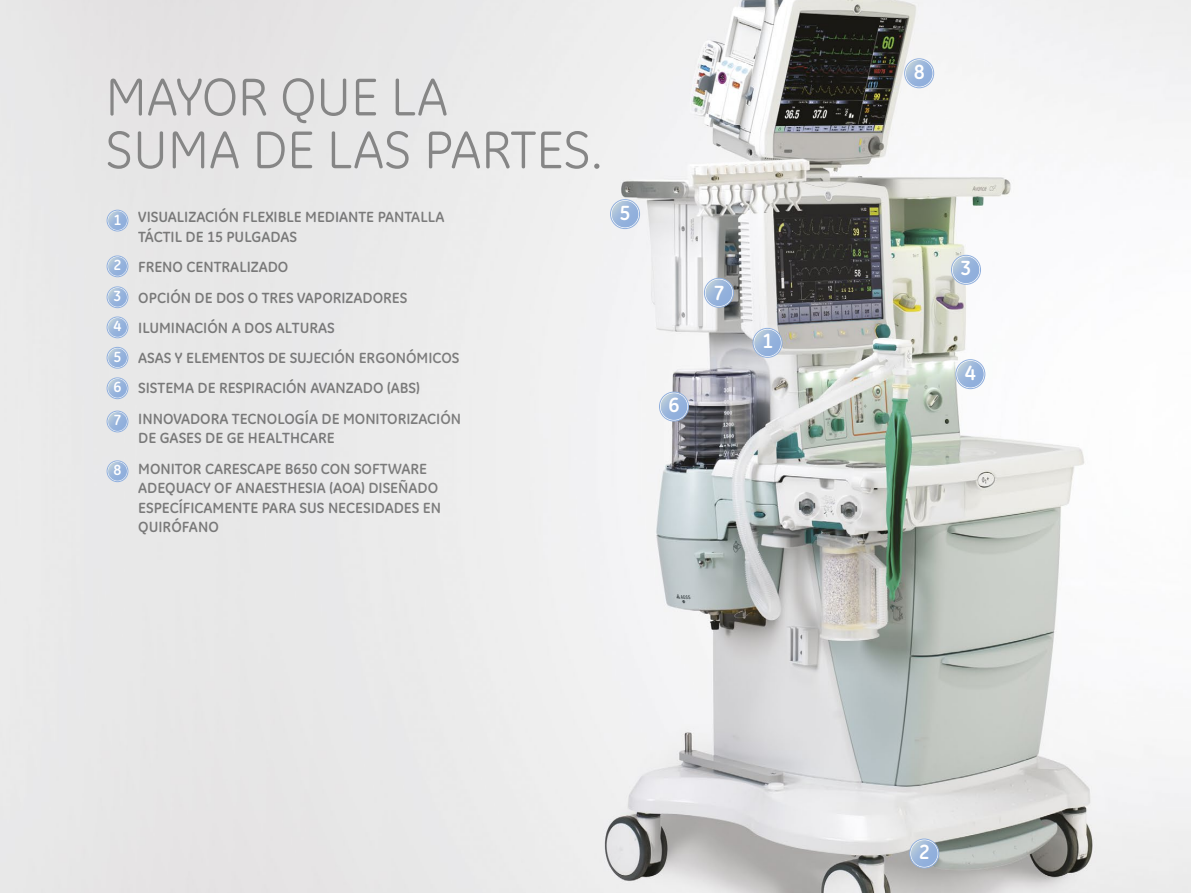
<style>
.page{position:relative;width:1191px;height:893px;background:#fff}
.page>*{position:absolute;margin:0;border:0;box-sizing:border-box;transform-origin:0 0}
.t1{font:54px/52.8px "GE Inspira";color:#868686}
.t2{font:700 20.85px "GE Inspira";color:#fff}
.t3{font:700 15px/30.3px "GE Inspira";color:#868686}
.t4{font:700 15px/30.5px "GE Inspira";color:#fff;text-align:justify}
</style>
<div class="page">
<img style="left:0;top:0;width:1191px;height:893px">
<svg style="left:753px;top:329px;width:28px;height:28px"></svg>
<div style="left:753px;top:329px;width:29px;height:28px;border:1px solid #fff;border-radius:50%"></div>
<div style="left:752px;top:328px;width:30px;height:30px;border:1px solid #90afdd;border-radius:50%"></div>
<svg style="left:910px;top:840px;width:28px;height:27px"></svg>
<div style="left:910px;top:839px;width:28px;height:29px;border:1px solid #fff;border-radius:50%"></div>
<div style="left:909px;top:839px;width:30px;height:29px;border:1px solid #90afdd;border-radius:50%"></div>
<svg style="left:952px;top:256px;width:28px;height:28px"></svg>
<div style="left:951px;top:256px;width:29px;height:28px;border:1px solid #fff;border-radius:50%"></div>
<div style="left:951px;top:255px;width:30px;height:30px;border:1px solid #90afdd;border-radius:50%"></div>
<svg style="left:905px;top:59px;width:28px;height:28px"></svg>
<div style="left:905px;top:59px;width:28px;height:29px;border:1px solid #fff;border-radius:50%"></div>
<div style="left:904px;top:58px;width:30px;height:30px;border:1px solid #90afdd;border-radius:50%"></div>
<svg style="left:956px;top:360px;width:28px;height:28px"></svg>
<div style="left:956px;top:360px;width:28px;height:28px;border:1px solid #fff;border-radius:50%"></div>
<div style="left:955px;top:359px;width:30px;height:30px;border:1px solid #90afdd;border-radius:50%"></div>
<svg style="left:611px;top:200px;width:28px;height:28px"></svg>
<div style="left:611px;top:200px;width:28px;height:28px;border:1px solid #fff;border-radius:50%"></div>
<div style="left:610px;top:199px;width:30px;height:30px;border:1px solid #90afdd;border-radius:50%"></div>
<svg style="left:660px;top:393px;width:28px;height:27px"></svg>
<div style="left:659px;top:392px;width:29px;height:29px;border:1px solid #fff;border-radius:50%"></div>
<div style="left:659px;top:392px;width:30px;height:29px;border:1px solid #90afdd;border-radius:50%"></div>
<svg style="left:705px;top:279px;width:28px;height:28px"></svg>
<div style="left:704px;top:279px;width:29px;height:28px;border:1px solid #fff;border-radius:50%"></div>
<div style="left:704px;top:278px;width:30px;height:30px;border:1px solid #90afdd;border-radius:50%"></div>
<svg style="left:107px;top:211px;width:20px;height:20px"></svg>
<div style="left:107px;top:210px;width:21px;height:21px;border:1px solid #90afdd;border-radius:50%"></div>
<svg style="left:107px;top:256px;width:20px;height:20px"></svg>
<div style="left:107px;top:256px;width:21px;height:21px;border:1px solid #90afdd;border-radius:50%"></div>
<svg style="left:107px;top:287px;width:20px;height:20px"></svg>
<div style="left:107px;top:287px;width:21px;height:20px;border:1px solid #fff;border-radius:50%"></div>
<div style="left:107px;top:287px;width:21px;height:21px;border:1px solid #90afdd;border-radius:50%"></div>
<svg style="left:107px;top:317px;width:20px;height:20px"></svg>
<div style="left:107px;top:317px;width:21px;height:21px;border:1px solid #90afdd;border-radius:50%"></div>
<svg style="left:107px;top:348px;width:20px;height:20px"></svg>
<div style="left:107px;top:348px;width:21px;height:20px;border:1px solid #fff;border-radius:50%"></div>
<div style="left:107px;top:347px;width:21px;height:21px;border:1px solid #90afdd;border-radius:50%"></div>
<svg style="left:107px;top:378px;width:20px;height:20px"></svg>
<div style="left:107px;top:378px;width:21px;height:20px;border:1px solid #fff;border-radius:50%"></div>
<div style="left:107px;top:378px;width:21px;height:21px;border:1px solid #90afdd;border-radius:50%"></div>
<svg style="left:107px;top:411px;width:20px;height:20px"></svg>
<div style="left:107px;top:411px;width:21px;height:21px;border:1px solid #90afdd;border-radius:50%"></div>
<svg style="left:107px;top:461px;width:20px;height:20px"></svg>
<div style="left:107px;top:461px;width:21px;height:20px;border:1px solid #fff;border-radius:50%"></div>
<div style="left:107px;top:461px;width:21px;height:21px;border:1px solid #90afdd;border-radius:50%"></div>
<h1 class="t1" style="left:106px;top:70px;width:498px">MAYOR QUE LA<br>SUMA DE LAS PARTES.</h1>
<p class="t4" style="left:113px;top:204px;width:9px">1</p>
<p class="t4" style="left:113px;top:250px;width:9px">2<br>3<br>4<br>5<br>6</p>
<p class="t4" style="left:113px;top:405px;width:9px">7</p>
<p class="t4" style="left:113px;top:454px;width:9px">8</p>
<p class="t3" style="left:138px;top:207px;width:308px;line-height:19.5px">VISUALIZACIÓN FLEXIBLE MEDIANTE PANTALLA<br>TÁCTIL DE 15 PULGADAS</p>
<p class="t3" style="left:138px;top:252px;width:324px">FRENO CENTRALIZADO<br>OPCIÓN DE DOS O TRES VAPORIZADORES ILUMINACIÓN A DOS ALTURAS<br>ASAS Y ELEMENTOS DE SUJECIÓN ERGONÓMICOS SISTEMA DE RESPIRACIÓN AVANZADO (ABS)<br>I NNOVADORA TECNOLOGÍA DE MONITORIZACIÓN</p>
<p class="t3" style="left:138px;top:423px;width:198px">DE GASES DE GE HEALTHCARE<br>MONITOR CARESCAPE</p>
<p class="t3" style="left:138px;top:458px;width:304px;line-height:19.5px;text-indent:147px">B650 CON SOFTWARE<br>ADEQUACY OF ANAESTH ESIA (AOA) DISEÑADO<br>ESPECÍFICAMENTE PARA SUS NECESIDADES EN<br>QUIRÓFANO</p>
<h2 class="t2" style="left:619px;top:199px;width:13px">5</h2>
<h2 class="t2" style="left:713px;top:279px;width:13px">7</h2>
<h2 class="t2" style="left:668px;top:391px;width:13px">6</h2>
<h2 class="t2" style="left:762px;top:328px;width:13px">1</h2>
<h2 class="t2" style="left:913px;top:58px;width:13px">8</h2>
<h2 class="t2" style="left:960px;top:255px;width:13px">3</h2>
<h2 class="t2" style="left:964px;top:359px;width:13px">4</h2>
<h2 class="t2" style="left:918px;top:838px;width:13px">2</h2>
</div>
